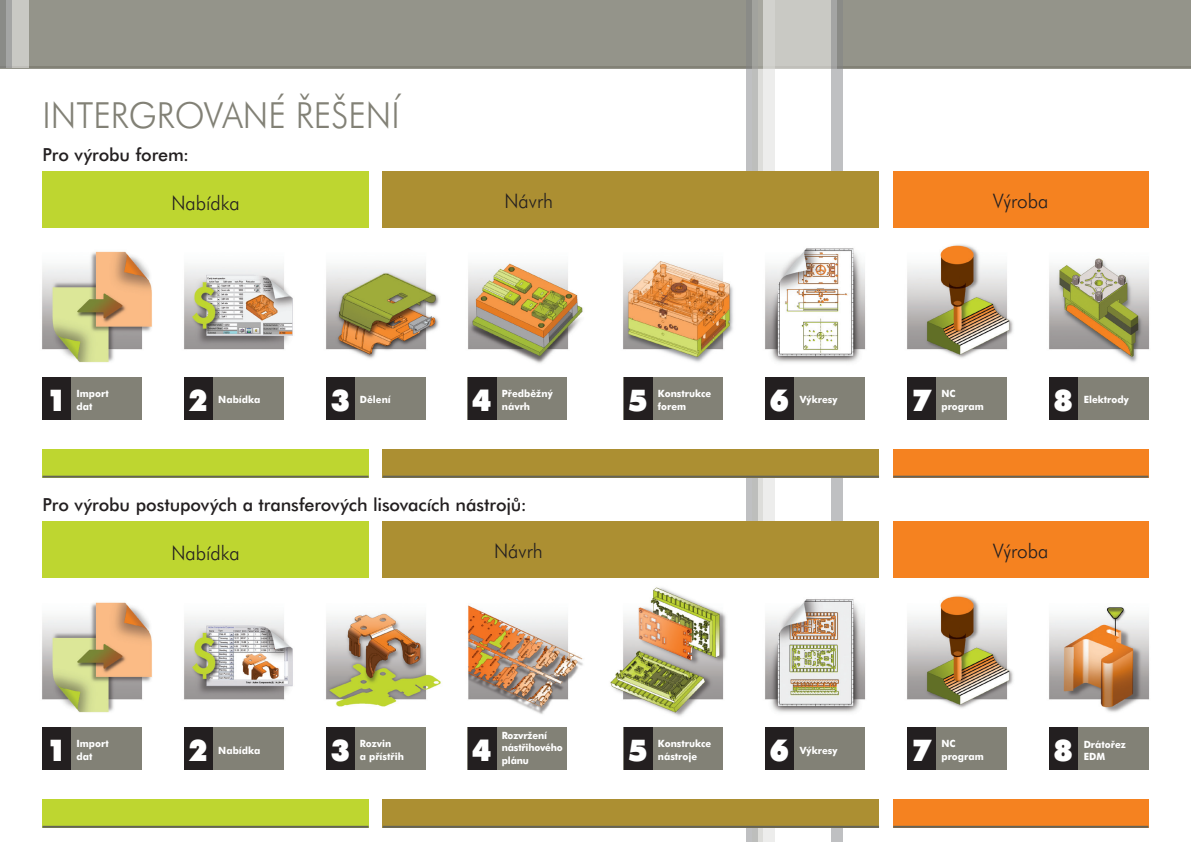
<style>
.page{position:relative;width:1191px;height:842px;background:#fff}
.page>*{position:absolute;margin:0;border:0;box-sizing:border-box;transform-origin:0 0}
.t1{font:300 36px "Futura BTCE";color:#828176;scale:.95 1}
.t2{font:900 30px "Futura BTCE";color:#fff;scale:.95 1}
.t3{font:300 20px "Futura BTCE";color:#231f20;scale:.95 1}
.t4{font:500 18px "Futura BTCE";letter-spacing:-.005em;color:#231f20}
.t5{font:700 10px/12.5px "Futura BTCE";color:#fff;scale:.95 1}
.t6{font:700 10px/12.5px "Futura BTCE";letter-spacing:-.02em;color:#fff;scale:.95 1}
</style>
<div class="page">
<div style="left:0;top:0;width:1191px;height:68px;background:#94948a"></div>
<hr style="left:0;top:66px;width:1191px;height:2px;background:#828176">
<svg style="left:746px;top:68px;width:6px;height:103px"></svg>
<svg style="left:752px;top:0;width:11px;height:171px;background:#bbbcb8"></svg>
<svg style="left:763px;top:0;width:68px;height:171px"></svg>
<svg style="left:831px;top:0;width:12px;height:171px;fill:#bfc0c2"></svg>
<div style="left:746px;top:805px;width:12px;height:37px;background:#bebfbf"></div>
<svg style="left:758px;top:828px;width:5px;height:14px"></svg>
<svg style="left:763px;top:828px;width:12px;height:14px"></svg>
<div style="left:831px;top:805px;width:12px;height:37px;background:#bfc0c2"></div>
<div style="left:6px;top:0;width:22px;height:68px;background:linear-gradient(to bottom,#cacac5,#c8c8c3)"></div>
<svg style="left:6px;top:0;width:5px;height:68px"></svg>
<div style="left:746px;top:457px;width:12px;height:93px;background:#bfc0c2"></div>
<svg style="left:752px;top:478px;width:11px;height:44px"></svg>
<svg style="left:763px;top:478px;width:68px;height:44px"></svg>
<div style="left:831px;top:457px;width:12px;height:93px;background:#bfc0c2"></div>
<img style="left:326px;top:265px;width:113px;height:94px">
<img style="left:42px;top:251px;width:110px;height:112px">
<img style="left:765px;top:248px;width:101px;height:115px">
<img style="left:907px;top:244px;width:106px;height:114px">
<img style="left:184px;top:265px;width:109px;height:85px">
<img style="left:468px;top:263px;width:115px;height:101px">
<img style="left:623px;top:261px;width:110px;height:102px">
<img style="left:1049px;top:258px;width:101px;height:104px">
<div style="left:1049px;top:377px;width:99px;height:43px;background:#828176"></div>
<div style="left:765px;top:377px;width:100px;height:43px;background:#828176"></div>
<div style="left:907px;top:377px;width:99px;height:43px;background:#828176"></div>
<div style="left:624px;top:377px;width:99px;height:43px;background:#828176"></div>
<div style="left:468px;top:377px;width:99px;height:43px;background:#828176"></div>
<div style="left:326px;top:377px;width:99px;height:43px;background:#828176"></div>
<div style="left:184px;top:377px;width:99px;height:43px;background:#828176"></div>
<div style="left:42px;top:377px;width:100px;height:43px;background:#828176"></div>
<div style="left:42px;top:449px;width:326px;height:29px;background:#bed630"></div>
<hr style="left:42px;top:476px;width:326px;height:2px;background:#636358">
<div style="left:383px;top:449px;width:496px;height:29px;background:#ac8f32"></div>
<hr style="left:383px;top:476px;width:496px;height:2px;background:#636358">
<div style="left:893px;top:449px;width:255px;height:29px;background:#f58220"></div>
<hr style="left:893px;top:476px;width:255px;height:2px;background:#636358">
<div style="left:42px;top:171px;width:326px;height:57px;background:#bed630"></div>
<div style="left:383px;top:171px;width:496px;height:57px;background:#ac8f32"></div>
<div style="left:893px;top:171px;width:255px;height:57px;background:#f58220"></div>
<div style="left:42px;top:377px;width:29px;height:43px;background:#231f20"></div>
<div style="left:184px;top:377px;width:29px;height:43px;background:#231f20"></div>
<div style="left:326px;top:377px;width:28px;height:43px;background:#231f20"></div>
<div style="left:468px;top:377px;width:28px;height:43px;background:#231f20"></div>
<div style="left:624px;top:377px;width:28px;height:43px;background:#231f20"></div>
<div style="left:765px;top:377px;width:29px;height:43px;background:#231f20"></div>
<div style="left:907px;top:377px;width:28px;height:43px;background:#231f20"></div>
<div style="left:1049px;top:377px;width:28px;height:43px;background:#231f20"></div>
<img style="left:326px;top:613px;width:115px;height:94px">
<img style="left:42px;top:602px;width:110px;height:111px">
<img style="left:765px;top:599px;width:101px;height:114px">
<img style="left:907px;top:595px;width:106px;height:113px">
<img style="left:184px;top:616px;width:109px;height:84px">
<img style="left:468px;top:605px;width:115px;height:109px">
<img style="left:610px;top:587px;width:117px;height:129px">
<img style="left:1049px;top:607px;width:101px;height:105px">
<div style="left:1049px;top:727px;width:99px;height:43px;background:#828176"></div>
<div style="left:765px;top:727px;width:100px;height:43px;background:#828176"></div>
<div style="left:907px;top:727px;width:99px;height:43px;background:#828176"></div>
<div style="left:624px;top:727px;width:99px;height:43px;background:#828176"></div>
<div style="left:468px;top:727px;width:99px;height:43px;background:#828176"></div>
<div style="left:326px;top:727px;width:99px;height:43px;background:#828176"></div>
<div style="left:184px;top:727px;width:99px;height:43px;background:#828176"></div>
<div style="left:42px;top:727px;width:100px;height:43px;background:#828176"></div>
<div style="left:42px;top:799px;width:326px;height:29px;background:#bed630"></div>
<hr style="left:42px;top:826px;width:326px;height:2px;background:#636358">
<div style="left:383px;top:799px;width:496px;height:29px;background:#ac8f32"></div>
<hr style="left:383px;top:826px;width:496px;height:2px;background:#636358">
<div style="left:893px;top:799px;width:255px;height:29px;background:#f58220"></div>
<hr style="left:893px;top:826px;width:255px;height:2px;background:#636358">
<div style="left:42px;top:522px;width:326px;height:56px;background:#bed630"></div>
<div style="left:383px;top:522px;width:496px;height:56px;background:#ac8f32"></div>
<div style="left:893px;top:522px;width:255px;height:56px;background:#f58220"></div>
<div style="left:42px;top:727px;width:29px;height:43px;background:#231f20"></div>
<div style="left:184px;top:727px;width:29px;height:43px;background:#231f20"></div>
<div style="left:326px;top:727px;width:28px;height:43px;background:#231f20"></div>
<div style="left:468px;top:727px;width:28px;height:43px;background:#231f20"></div>
<div style="left:624px;top:727px;width:28px;height:43px;background:#231f20"></div>
<div style="left:765px;top:727px;width:29px;height:43px;background:#231f20"></div>
<div style="left:907px;top:727px;width:28px;height:43px;background:#231f20"></div>
<div style="left:1049px;top:727px;width:28px;height:43px;background:#231f20"></div>
<h1 class="t1" style="left:43px;top:92px;width:377px">INTERGROVANÉ ŘEŠENÍ</h1>
<h3 class="t4" style="left:43px;top:143px;width:148px">Pro výrobu forem:</h3>
<h3 class="t3" style="left:171px;top:189px;width:73px">Nabídka</h3>
<h3 class="t3" style="left:504px;top:188px;width:52px">Návrh</h3>
<h3 class="t3" style="left:993px;top:188px;width:60px">Výroba</h3>
<h2 class="t2" style="left:47px;top:379px;width:22px">1</h2>
<h2 class="t2" style="left:189px;top:379px;width:22px">2</h2>
<h2 class="t2" style="left:330px;top:379px;width:22px">3</h2>
<h2 class="t2" style="left:472px;top:379px;width:22px">4</h2>
<h2 class="t2" style="left:628px;top:379px;width:22px">5</h2>
<h2 class="t2" style="left:769px;top:379px;width:22px">6</h2>
<h2 class="t2" style="left:911px;top:379px;width:22px">7</h2>
<h2 class="t2" style="left:1053px;top:379px;width:22px">8</h2>
<p class="t5" style="left:218px;top:393px;width:46px">Nabídka</p>
<p class="t5" style="left:360px;top:393px;width:34px">Dělení</p>
<p class="t5" style="left:502px;top:387px;width:55px">Předběžný návrh</p>
<p class="t5" style="left:658px;top:387px;width:58px">Konstrukce forem</p>
<p class="t5" style="left:941px;top:387px;width:46px">NC program</p>
<p class="t5" style="left:77px;top:387px;width:35px">Import dat</p>
<p class="t5" style="left:1083px;top:393px;width:49px">Elektrody</p>
<p class="t5" style="left:800px;top:393px;width:41px">Výkresy</p>
<h3 class="t4" style="left:43px;top:493px;width:486px">Pro výrobu postupových a transferových lisovacích nástrojů:</h3>
<h3 class="t3" style="left:171px;top:539px;width:73px">Nabídka</h3>
<h3 class="t3" style="left:494px;top:538px;width:52px">Návrh</h3>
<h3 class="t3" style="left:993px;top:538px;width:60px">Výroba</h3>
<p class="t5" style="left:218px;top:743px;width:46px">Nabídka</p>
<p class="t5" style="left:360px;top:737px;width:48px">Rozvin<br>a přístřih</p>
<p class="t6" style="left:502px;top:728px;width:66px">Rozvržení nástřihového plánu</p>
<h2 class="t2" style="left:47px;top:729px;width:22px">1</h2>
<h2 class="t2" style="left:189px;top:729px;width:22px">2</h2>
<h2 class="t2" style="left:330px;top:729px;width:22px">3</h2>
<h2 class="t2" style="left:472px;top:729px;width:22px">4</h2>
<h2 class="t2" style="left:628px;top:729px;width:22px">5</h2>
<h2 class="t2" style="left:769px;top:729px;width:22px">6</h2>
<h2 class="t2" style="left:911px;top:729px;width:22px">7</h2>
<h2 class="t2" style="left:1053px;top:729px;width:22px">8</h2>
<p class="t5" style="left:658px;top:737px;width:58px">Konstrukce nástroje</p>
<p class="t5" style="left:941px;top:737px;width:46px">NC program</p>
<p class="t5" style="left:77px;top:737px;width:35px">Import dat</p>
<p class="t5" style="left:1083px;top:737px;width:46px">Drátořez<br>EDM</p>
<p class="t5" style="left:800px;top:743px;width:41px">Výkresy</p>
</div>
